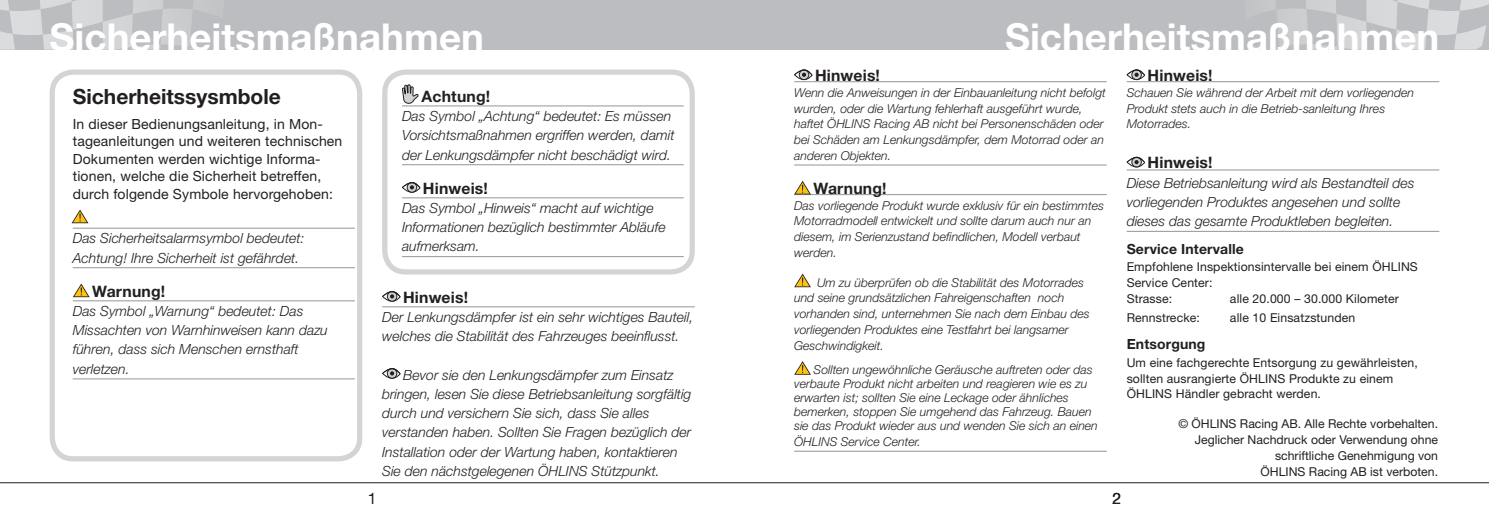
<style>
.page{position:relative;width:1489px;height:521px;background:#fff}
.page>*{position:absolute;margin:0;border:0;box-sizing:border-box;transform-origin:0 0}
.Heading_Page_heading{font:700 38.5px "Helvetica Neue LT Std";color:#fff}
.t1{font:700 21px "Helvetica Neue LT Std";color:#231f20}
.Heading_Warning_Caut{font:700 15.75px "Helvetica Neue LT Std";letter-spacing:.01em;color:#231f20}
.t2{font:15.75px "Helvetica Neue LT Std";color:#231f20}
.Body_Type_Italic_wit{font:italic 300 14px/19.2px "Helvetica Neue LT Std";color:#231f20}
.Body_Type_Italic_no{font:italic 300 14px/19.2px "Helvetica Neue LT Std";color:#231f20}
.Body_type{font:14px/17.5px "Helvetica Neue LT Std";letter-spacing:.01em;color:#231f20}
.Body_type_Heading{font:700 14px "Helvetica Neue LT Std";letter-spacing:.01em;color:#231f20}
.Body_Type_Italic_wit-2{font:italic 300 12.25px/15.8px "Helvetica Neue LT Std";color:#231f20}
.Body_type-2{font:12.25px/15.8px "Helvetica Neue LT Std";letter-spacing:.01em;color:#231f20}
.Body_Type_Italic_no-2{font:italic 300 12.25px/15.8px "Helvetica Neue LT Std";color:#231f20}
</style>
<div class="page">
<hr style="left:0;top:482px;width:1488px;height:1px;background:#231f20">
<div style="left:0;top:0;width:1488px;height:50px;background:#bcbdc0"></div>
<svg style="left:0;top:0;width:202px;height:50px"></svg>
<svg style="left:1268px;top:0;width:220px;height:50px"></svg>
<div style="left:50px;top:69px;width:312px;height:392px;border:5px solid #a8a9ad;border-radius:21px"></div>
<hr style="left:73px;top:228px;width:282px;height:1px;background:#939598">
<hr style="left:73px;top:267px;width:282px;height:1px;background:#939598">
<hr style="left:73px;top:300px;width:282px;height:1px;background:#939598">
<hr style="left:73px;top:378px;width:282px;height:1px;background:#939598">
<svg style="left:73px;top:283px;width:17px;height:14px"></svg>
<svg style="left:72px;top:210px;width:16px;height:13px"></svg>
<hr style="left:402px;top:106px;width:281px;height:1px;background:#939598">
<hr style="left:402px;top:164px;width:281px;height:1px;background:#939598">
<hr style="left:402px;top:197px;width:281px;height:1px;background:#939598">
<hr style="left:402px;top:256px;width:281px;height:1px;background:#939598">
<svg style="left:402px;top:84px;width:16px;height:20px"></svg>
<div style="left:402px;top:182px;width:18px;height:11px;border:1px solid #231f20;border-radius:50%"></div>
<svg style="left:407px;top:183px;width:9px;height:9px"></svg>
<div style="left:407px;top:182px;width:10px;height:11px;border:1px solid #231f20;border-radius:50%"></div>
<svg style="left:402px;top:182px;width:18px;height:7px"></svg>
<div style="left:382px;top:69px;width:312px;height:205px;border:5px solid #a8a9ad;border-radius:21px"></div>
<hr style="left:382px;top:306px;width:312px;height:1px;background:#939598">
<div style="left:382px;top:291px;width:18px;height:11px;border:1px solid #231f20;border-radius:50%"></div>
<svg style="left:387px;top:292px;width:10px;height:9px"></svg>
<div style="left:387px;top:291px;width:10px;height:11px;border:1px solid #231f20;border-radius:50%"></div>
<svg style="left:382px;top:291px;width:18px;height:7px"></svg>
<div style="left:382px;top:368px;width:18px;height:11px;border:1px solid #231f20;border-radius:50%"></div>
<svg style="left:387px;top:369px;width:10px;height:9px"></svg>
<div style="left:387px;top:368px;width:10px;height:11px;border:1px solid #231f20;border-radius:50%"></div>
<svg style="left:382px;top:368px;width:18px;height:7px"></svg>
<hr style="left:794px;top:81px;width:312px;height:1px;background:#939598">
<hr style="left:794px;top:165px;width:312px;height:1px;background:#939598">
<hr style="left:794px;top:194px;width:312px;height:1px;background:#939598">
<hr style="left:794px;top:451px;width:312px;height:1px;background:#939598">
<div style="left:794px;top:69px;width:18px;height:11px;border:1px solid #231f20;border-radius:50%"></div>
<div style="left:799px;top:70px;width:9px;height:10px;background:#d1d2d4;border-radius:50%"></div>
<div style="left:798px;top:70px;width:11px;height:10px;border:1px solid #231f20;border-radius:50%"></div>
<svg style="left:794px;top:69px;width:18px;height:8px"></svg>
<svg style="left:794px;top:181px;width:17px;height:13px"></svg>
<svg style="left:794px;top:274px;width:17px;height:13px"></svg>
<svg style="left:794px;top:361px;width:17px;height:14px"></svg>
<hr style="left:1126px;top:81px;width:313px;height:1px;background:#939598">
<hr style="left:1126px;top:231px;width:313px;height:1px;background:#939598">
<div style="left:1126px;top:69px;width:18px;height:11px;border:1px solid #231f20;border-radius:50%"></div>
<div style="left:1131px;top:70px;width:10px;height:10px;border:1px solid #231f20;border-radius:50%"></div>
<svg style="left:1126px;top:69px;width:18px;height:8px"></svg>
<div style="left:1126px;top:157px;width:18px;height:10px;border:1px solid #231f20;border-radius:50%"></div>
<div style="left:1131px;top:157px;width:10px;height:10px;border:1px solid #231f20;border-radius:50%"></div>
<svg style="left:1126px;top:157px;width:18px;height:7px"></svg>
<hr style="left:1126px;top:169px;width:313px;height:1px;background:#231f20">
<p class="Heading_Page_heading" style="left:50px;top:13px;width:436px">Sicherheitsmaßnahmen</p>
<p class="t1" style="left:73px;top:84px;width:209px">Sicherheitssysmbole</p>
<p class="Body_type" style="left:73px;top:115px;width:251px">In dieser Bedienungsanleitung, in Mon-</p>
<p class="Body_type" style="left:73px;top:132px;width:271px">tageanleitungen und weiteren technischen Dokumenten werden wichtige Informa&shy;tionen, welche die Sicherheit betreffen, durch folgende Symbole hervorgehoben:</p>
<p class="Body_Type_Italic_wit" style="left:73px;top:228px;width:233px">Das Sicherheitsalarmsymbol bedeutet:<br>Achtung! Ihre Sicherheit ist gefährdet.</p>
<p class="Heading_Warning_Caut" style="left:92px;top:281px;width:74px">Warnung!</p>
<p class="Body_Type_Italic_wit" style="left:73px;top:301px;width:256px">Das Symbol „Warnung“ bedeutet: Das<br>Missachten von Warnhinweisen kann dazu führen, dass sich Menschen ernsthaft verletzen.</p>
<p class="Heading_Warning_Caut" style="left:421px;top:86px;width:70px">Achtung!</p>
<p class="Body_Type_Italic_wit" style="left:402px;top:106px;width:274px">Das Symbol „Achtung“ bedeutet: Es müssen<br>Vorsichtsmaßnahmen ergriffen werden, damit der Lenkungsdämpfer nicht beschädigt wird.</p>
<p class="Heading_Warning_Caut" style="left:423px;top:178px;width:66px">Hinweis!</p>
<p class="Body_Type_Italic_wit" style="left:402px;top:198px;width:265px">Das Symbol „Hinweis“ macht auf wichtige<br>Informationen bezüglich bestimmter Abläufe aufmerksam.</p>
<p class="Heading_Warning_Caut" style="left:403px;top:287px;width:66px">Hinweis!</p>
<p class="Body_Type_Italic_wit" style="left:382px;top:307px;width:312px">Der Lenkungsdämpfer ist ein sehr wichtiges Bauteil, welches die Stabilität des Fahrzeuges beeinflusst.</p>
<p class="Body_Type_Italic_no" style="left:382px;top:365px;width:311px;text-indent:21px">Bevor sie den Lenkungsdämpfer zum Einsatz bringen, lesen Sie diese Betriebsanleitung sorgfältig durch und versichern Sie sich, dass Sie alles verstanden haben. Sollten Sie Fragen bezüglich der Installation oder der Wartung haben, kontaktieren Sie den nächstgelegenen ÖHLINS Stützpunkt.</p>
<p class="Heading_Page_heading" style="left:1005px;top:13px;width:436px">Sicherheitsmaßnahmen</p>
<p class="Heading_Warning_Caut" style="left:815px;top:66px;width:66px">Hinweis!</p>
<p class="Body_Type_Italic_wit-2" style="left:794px;top:84px;width:313px">Wenn die Anweisungen in der Einbauanleitung nicht befolgt wurden, oder die Wartung fehlerhaft ausgeführt wurde, haftet ÖHLINS Racing AB nicht bei Personenschäden oder bei Schäden am Lenkungsdämpfer, dem Motorrad oder an anderen Objekten.</p>
<p class="Heading_Warning_Caut" style="left:813px;top:179px;width:74px">Warnung!</p>
<p class="Body_Type_Italic_wit-2" style="left:794px;top:197px;width:311px">Das vorliegende Produkt wurde exklusiv für ein bestimmtes Motorradmodell entwickelt und sollte darum auch nur an diesem, im Serienzustand befindlichen, Modell verbaut werden.</p>
<p class="Body_Type_Italic_no-2" style="left:794px;top:274px;width:297px;text-indent:23px">Um zu überprüfen ob die Stabilität des Motorrades und seine grundsätzlichen Fahreigenschaften noch vorhanden sind, unternehmen Sie nach dem Einbau des vorliegenden Produktes eine Testfahrt bei langsamer Geschwindigkeit.</p>
<p class="Body_Type_Italic_wit-2" style="left:794px;top:363px;width:305px;line-height:14px;text-indent:19px">Sollten ungewöhnliche Geräusche auftreten oder das verbaute Produkt nicht arbeiten und reagieren wie es zu erwarten ist; sollten Sie eine Leckage oder ähnliches bemerken, stoppen Sie umgehend das Fahrzeug. Bauen sie das Produkt wieder aus und wenden Sie sich an einen</p>
<p class="Body_Type_Italic_wit-2" style="left:794px;top:434px;width:128px">ÖHLINS Service Center.</p>
<p class="Heading_Warning_Caut" style="left:1147px;top:66px;width:66px">Hinweis!</p>
<p class="Body_Type_Italic_wit-2" style="left:1126px;top:84px;width:289px">Schauen Sie während der Arbeit mit dem vorliegenden<br>Produkt stets auch in die Betrieb-sanleitung Ihres<br>Motorrades.</p>
<p class="Heading_Warning_Caut" style="left:1147px;top:153px;width:66px">Hinweis!</p>
<p class="Body_Type_Italic_wit" style="left:1126px;top:173px;width:289px">Diese Betriebsanleitung wird als Bestandteil des vorliegenden Produktes angesehen und sollte dieses das gesamte Produktleben begleiten.</p>
<p class="Body_type_Heading" style="left:1126px;top:240px;width:119px">Service Intervalle</p>
<p class="Body_type-2" style="left:1126px;top:259px;width:293px">Empfohlene Inspektionsintervalle bei einem ÖHLINS<br>Service Center:</p>
<p class="Body_type-2" style="left:1126px;top:290px;width:47px">Strasse:</p>
<p class="Body_type-2" style="left:1229px;top:290px;width:171px">alle 20.000 – 30.000 Kilometer</p>
<p class="Body_type-2" style="left:1126px;top:309px;width:75px">Rennstrecke:</p>
<p class="Body_type-2" style="left:1229px;top:309px;width:127px">alle 10 Einsatzstunden</p>
<p class="Body_type_Heading" style="left:1126px;top:336px;width:80px">Entsorgung</p>
<p class="Body_type-2" style="left:1126px;top:354px;width:292px">Um eine fachgerechte Entsorgung zu gewährleisten, sollten ausrangierte ÖHLINS Produkte zu einem<br>ÖHLINS Händler gebracht werden.</p>
<p class="Body_type-2" style="left:1178px;top:416px;width:261px;text-align:right">© ÖHLINS Racing AB. Alle Rechte vorbehalten.<br>Jeglicher Nachdruck oder Verwendung ohne schriftliche Genehmigung von<br>ÖHLINS Racing AB ist verboten.</p>
<p class="t2" style="left:368px;top:489px;width:10px">1</p>
<p class="t2" style="left:1112px;top:489px;width:10px">2</p>
</div>
